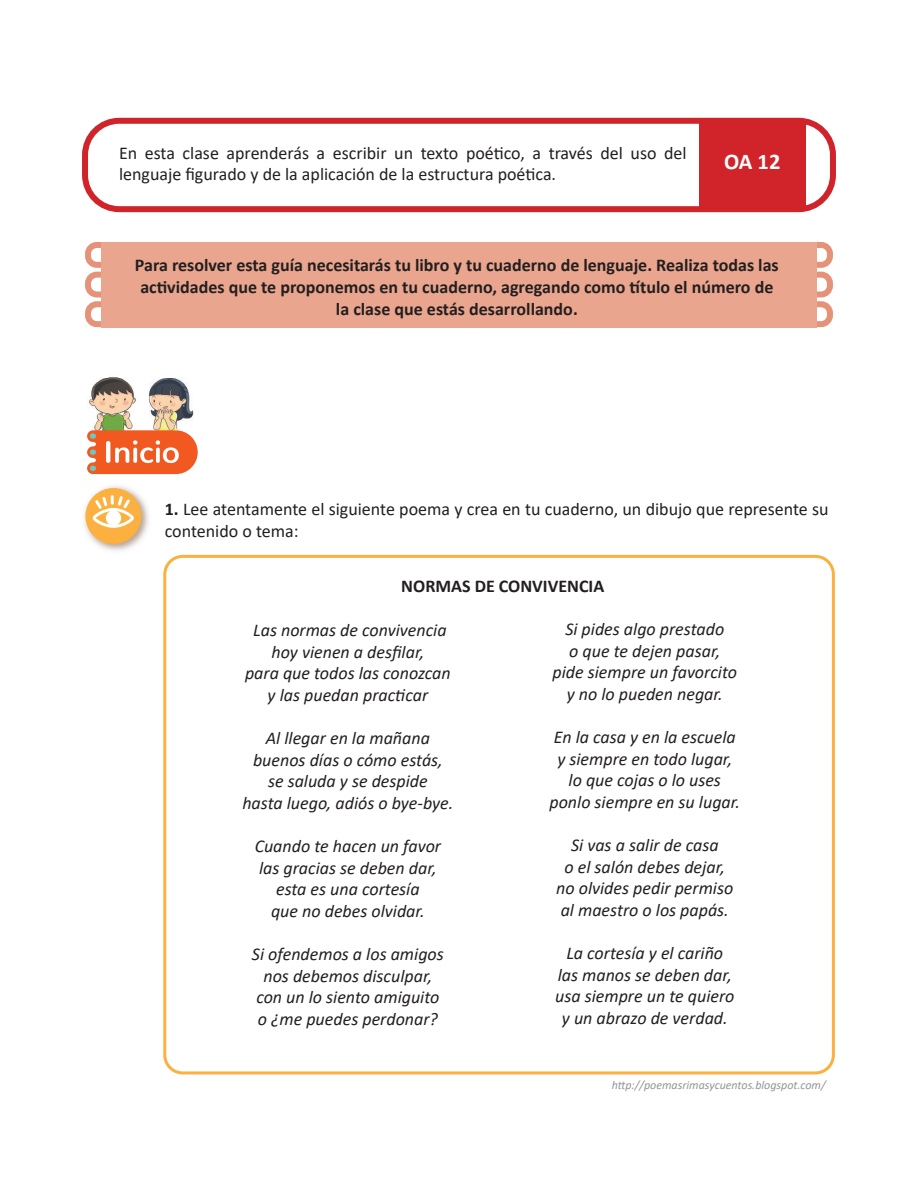
<style>
.page{position:relative;width:918px;height:1188px;background:#fff}
.page>*{position:absolute;margin:0;border:0;box-sizing:border-box;transform-origin:0 0}
.t1{font:700 22.5px "Calibri";color:#fff}
.t2{font:italic 18px "Calibri";color:#231f20}
.t3{font:18px/21.6px "Calibri";color:#231f20}
.t4{font:700 18px/21.6px "Calibri";color:#231f20;text-align:center}
.t5{font:italic 12px "Calibri";color:#939598}
.s1{font-weight:700}
</style>
<div class="page">
<div style="left:85px;top:301px;width:33px;height:26px;border:6px solid #e59279;border-radius:9px"></div>
<div style="left:800px;top:301px;width:33px;height:26px;border:6px solid #e59279;border-radius:9px"></div>
<div style="left:85px;top:272px;width:33px;height:25px;border:6px solid #e59279;border-radius:9px"></div>
<div style="left:800px;top:272px;width:33px;height:25px;border:6px solid #e59279;border-radius:9px"></div>
<div style="left:85px;top:242px;width:33px;height:26px;border:6px solid #e59279;border-radius:9px"></div>
<div style="left:800px;top:242px;width:33px;height:26px;border:6px solid #e59279;border-radius:9px"></div>
<img style="left:84px;top:486px;width:65px;height:65px">
<div style="left:85px;top:488px;width:56px;height:56px;background:#fbb03f;border-radius:50%"></div>
<svg style="left:93px;top:495px;width:41px;height:33px"></svg>
<div style="left:82px;top:118px;width:754px;height:94px;border:6px solid #d1232a;border-radius:34px"></div>
<div style="left:101px;top:242px;width:716px;height:85px;background:#eaa58e"></div>
<div style="left:699px;top:121px;width:106px;height:89px;background:#d1232a"></div>
<div style="left:163px;top:555px;width:672px;height:519px;border:3px solid #fbb03f;border-radius:18px"></div>
<img style="left:87px;top:376px;width:107px;height:58px">
<svg style="left:87px;top:430px;width:12px;height:12px"></svg>
<svg style="left:87px;top:446px;width:12px;height:12px"></svg>
<svg style="left:87px;top:462px;width:12px;height:12px"></svg>
<svg style="left:90px;top:426px;width:108px;height:49px"></svg>
<p class="t3" style="left:119px;top:141px;width:569px">En esta clase aprenderás a escribir un texto poético, a través del uso del lenguaje figurado y de la aplicación de la estructura poética.</p>
<p class="t1" style="left:724px;top:146px;width:58px">OA 12</p>
<p class="t4" style="left:135px;top:254px;width:645px">Para resolver esta guía necesitarás tu libro y tu cuaderno de lenguaje. Realiza todas las actividades que te proponemos en tu cuaderno, agregando como título el número de la clase que estás desarrollando.</p>
<p class="t3" style="left:165px;top:498px;width:665px"><span class="s1">1.</span> Lee atentamente el siguiente poema y crea en tu cuaderno, un dibujo que represente su contenido o tema:</p>
<p class="t4" style="left:401px;top:575px;width:204px">NORMAS DE CONVIVENCIA</p>
<p class="t2" style="left:253px;top:618px;width:195px">Las normas de convivencia</p>
<p class="t2" style="left:272px;top:639px;width:154px">hoy vienen a desfilar,</p>
<p class="t2" style="left:245px;top:661px;width:207px">para que todos las conozcan</p>
<p class="t2" style="left:268px;top:683px;width:162px">y las puedan practicar</p>
<p class="t2" style="left:266px;top:726px;width:166px">Al llegar en la mañana</p>
<p class="t2" style="left:253px;top:747px;width:191px">buenos días o cómo estás,</p>
<p class="t2" style="left:268px;top:769px;width:161px">se saluda y se despide</p>
<p class="t2" style="left:242px;top:791px;width:213px">hasta luego, adiós o bye-bye.</p>
<p class="t2" style="left:255px;top:834px;width:188px">Cuando te hacen un favor</p>
<p class="t2" style="left:259px;top:855px;width:179px">las gracias se deben dar,</p>
<p class="t2" style="left:276px;top:877px;width:145px">esta es una cortesía</p>
<p class="t2" style="left:271px;top:899px;width:155px">que no debes olvidar.</p>
<p class="t2" style="left:252px;top:942px;width:193px">Si ofendemos a los amigos</p>
<p class="t2" style="left:263px;top:963px;width:170px">nos debemos disculpar,</p>
<p class="t2" style="left:256px;top:985px;width:185px">con un lo siento amiguito</p>
<p class="t2" style="left:258px;top:1007px;width:182px">o ¿me puedes perdonar?</p>
<p class="t2" style="left:565px;top:617px;width:160px">Si pides algo prestado</p>
<p class="t2" style="left:569px;top:638px;width:153px">o que te dejen pasar,</p>
<p class="t2" style="left:553px;top:660px;width:186px">pide siempre un favorcito</p>
<p class="t2" style="left:567px;top:681px;width:157px">y no lo pueden negar.</p>
<p class="t2" style="left:554px;top:725px;width:184px">En la casa y en la escuela</p>
<p class="t2" style="left:557px;top:746px;width:176px">y siempre en todo lugar,</p>
<p class="t2" style="left:569px;top:768px;width:154px">lo que cojas o lo uses</p>
<p class="t2" style="left:549px;top:789px;width:192px">ponlo siempre en su lugar.</p>
<p class="t2" style="left:571px;top:833px;width:149px">Si vas a salir de casa</p>
<p class="t2" style="left:565px;top:854px;width:162px">o el salón debes dejar,</p>
<p class="t2" style="left:556px;top:876px;width:179px">no olvides pedir permiso</p>
<p class="t2" style="left:561px;top:897px;width:170px">al maestro o los papás.</p>
<p class="t2" style="left:566px;top:941px;width:158px">La cortesía y el cariño</p>
<p class="t2" style="left:558px;top:962px;width:176px">las manos se deben dar,</p>
<p class="t2" style="left:555px;top:984px;width:181px">usa siempre un te quiero</p>
<p class="t2" style="left:562px;top:1005px;width:167px">y un abrazo de verdad.</p>
<p class="t5" style="left:612px;top:1076px;width:215px">http://poemasrimasycuentos.blogspot.com/</p>
</div>
